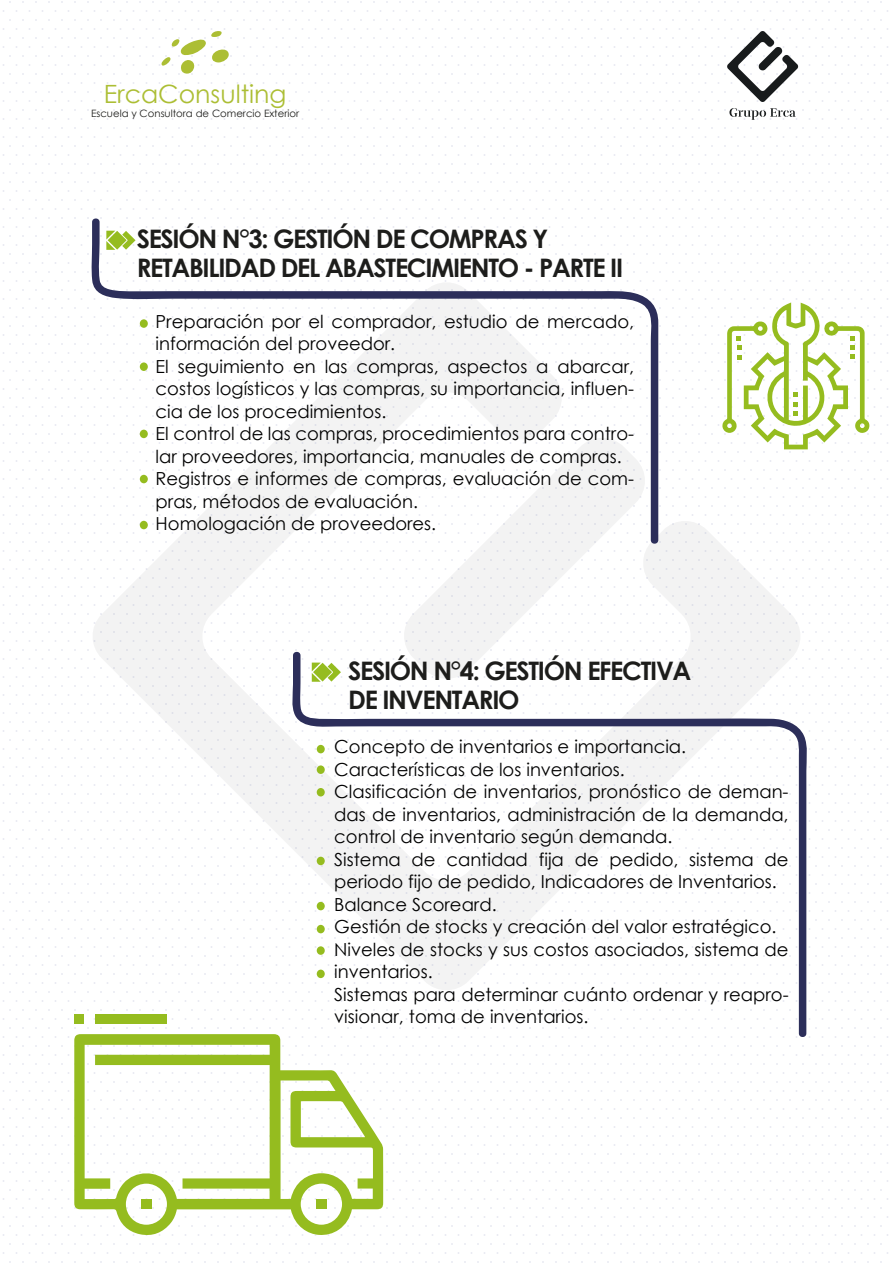
<style>
.page{position:relative;width:893px;height:1263px;background:#fff}
.page>*{position:absolute;margin:0;border:0;box-sizing:border-box;transform-origin:0 0}
.t1{font:700 25.5px/28.5px "Century Gothic";letter-spacing:-.05em;color:#1d1d1b}
.t2{font:25.2px "Century Gothic";color:#acbe34}
.t3{font:18px/22.5px "Century Gothic";color:#000}
.t4{font:10.2px "Century Gothic";color:#1d1d1b}
</style>
<div class="page">
<svg style="left:161px;top:31px;width:68px;height:43px"></svg>
<svg style="left:727px;top:31px;width:71px;height:71px"></svg>
<svg style="left:729px;top:108px;width:67px;height:12px"></svg>
<svg style="left:91px;top:217px;width:567px;height:328px"></svg>
<div style="left:140px;top:319px;width:8px;height:9px;background:#95bc1f;border-radius:50%"></div>
<div style="left:140px;top:362px;width:8px;height:9px;background:#95bc1f;border-radius:50%"></div>
<div style="left:140px;top:430px;width:8px;height:8px;background:#95bc1f;border-radius:50%"></div>
<div style="left:140px;top:475px;width:8px;height:8px;background:#95bc1f;border-radius:50%"></div>
<div style="left:140px;top:521px;width:8px;height:8px;background:#95bc1f;border-radius:50%"></div>
<svg style="left:291px;top:651px;width:516px;height:387px"></svg>
<div style="left:317px;top:745px;width:8px;height:8px;background:#95bc1f;border-radius:50%"></div>
<div style="left:317px;top:788px;width:8px;height:8px;background:#95bc1f;border-radius:50%"></div>
<div style="left:317px;top:765px;width:8px;height:9px;background:#95bc1f;border-radius:50%"></div>
<div style="left:317px;top:857px;width:8px;height:8px;background:#95bc1f;border-radius:50%"></div>
<div style="left:317px;top:902px;width:8px;height:8px;background:#95bc1f;border-radius:50%"></div>
<div style="left:317px;top:925px;width:8px;height:8px;background:#95bc1f;border-radius:50%"></div>
<div style="left:317px;top:946px;width:8px;height:9px;background:#95bc1f;border-radius:50%"></div>
<div style="left:317px;top:969px;width:8px;height:9px;background:#95bc1f;border-radius:50%"></div>
<svg style="left:722px;top:302px;width:147px;height:147px"></svg>
<svg style="left:74px;top:1034px;width:309px;height:202px"></svg>
<div style="left:95px;top:1014px;width:72px;height:10px;background:#95bc1f"></div>
<div style="left:74px;top:1014px;width:10px;height:10px;background:#95bc1f"></div>
<div style="left:141px;top:1199px;width:10px;height:10px;background:#95bc1f"></div>
<div style="left:316px;top:1199px;width:10px;height:10px;background:#95bc1f"></div>
<h2 class="t2" style="left:104px;top:76px;width:184px">ErcaConsulting</h2>
<p class="t4" style="left:91px;top:106px;width:210px">Escuela y Consultora de Comercio Exterior</p>
<h1 class="t1" style="left:137px;top:224px;width:488px">SESIÓN N°3: GESTIÓN DE COMPRAS Y<br>RETABILIDAD DEL ABASTECIMIENTO - PARTE II</h1>
<p class="t3" style="left:156px;top:310px;width:480px">Preparación por el comprador, estudio de mercado, información del proveedor.<br>El seguimiento en las compras, aspectos a abarcar, costos logísticos y las compras, su importancia, influen&shy;cia de los procedimientos.<br>El control de las compras, procedimientos para contro&shy;lar proveedores, importancia, manuales de compras.<br>Registros e informes de compras, evaluación de com&shy;pras, métodos de evaluación.<br>Homologación de proveedores.</p>
<h1 class="t1" style="left:348px;top:656px;width:345px">SESIÓN N°4: GESTIÓN EFECTIVA<br>DE INVENTARIO</h1>
<p class="t3" style="left:334px;top:735px;width:456px">Concepto de inventarios e importancia.<br>Características de los inventarios.<br>Clasificación de inventarios, pronóstico de deman&shy;das de inventarios, administración de la demanda, control de inventario según demanda.<br>Sistema de cantidad fija de pedido, sistema de periodo fijo de pedido, Indicadores de Inventarios.<br>Balance Scoreard.<br>Gestión de stocks y creación del valor estratégico.<br>Niveles de stocks y sus costos asociados, sistema de inventarios.<br>Sistemas para determinar cuánto ordenar y reapro&shy;visionar, toma de inventarios.</p>
</div>
